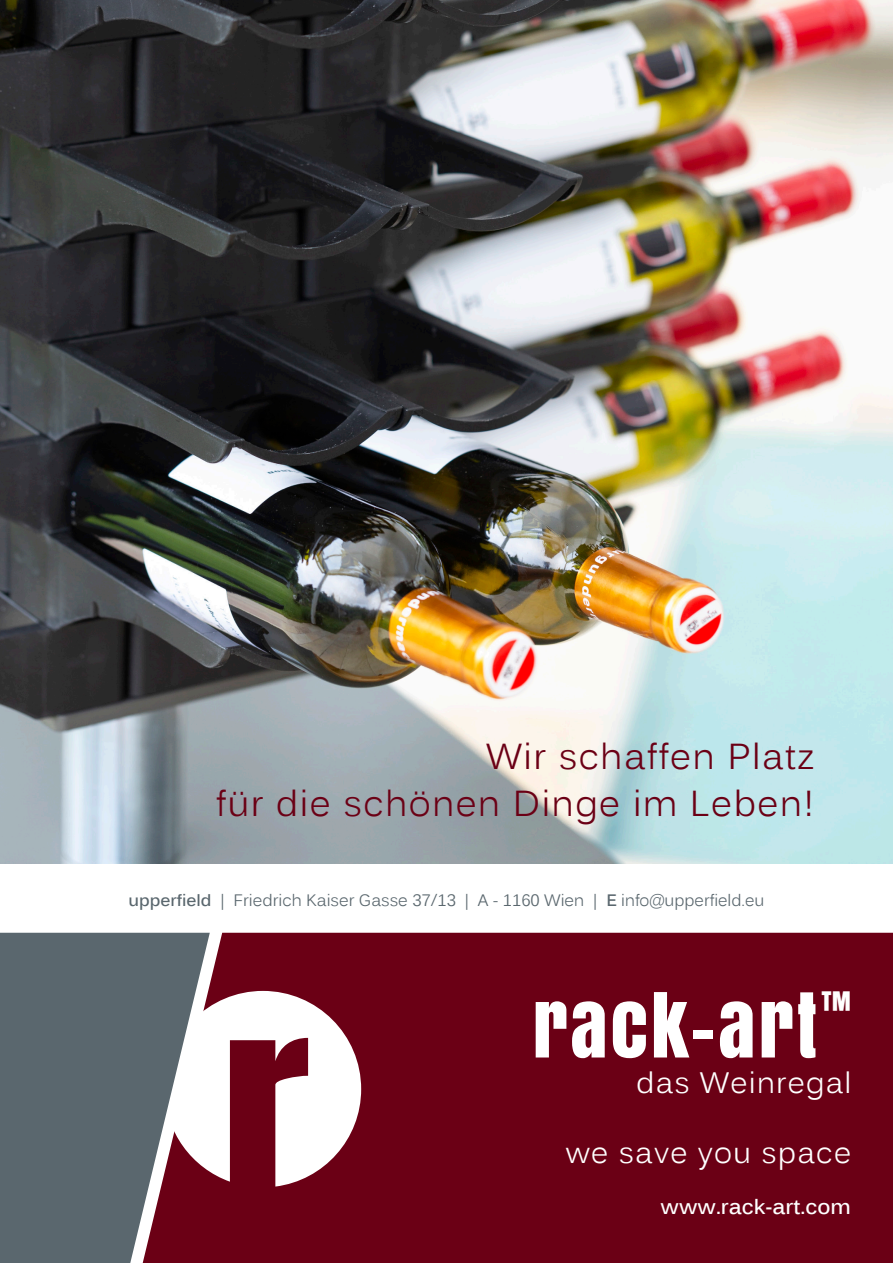
<style>
.page{position:relative;width:893px;height:1263px;background:#fff}
.page>*{position:absolute;margin:0;border:0;box-sizing:border-box;transform-origin:0 0}
.t1{font:75.75px "Anton";letter-spacing:.04em;color:#fff}
.t2{font:36px "Kalinga";letter-spacing:.04em;color:#6b0015}
.t3{font:33px "Anton";color:#fff}
.t4{font:29.4px "Kalinga";letter-spacing:.04em;color:#fff}
.t5{font:700 21px "Kalinga";color:#fff}
.t6{font:16.5px "Kalinga";color:#5a676e}
.s1{font-weight:700}
</style>
<div class="page">
<img style="left:0;top:0;width:893px;height:863px">
<div style="left:210px;top:933px;width:683px;height:330px;background:#6b0015"></div>
<svg style="left:210px;top:991px;width:151px;height:195px"></svg>
<svg style="left:0;top:933px;width:210px;height:330px;background:#6c6d75"></svg>
<p class="t2" style="left:486px;top:733px;width:330px">Wir schaffen Platz</p>
<p class="t2" style="left:216px;top:780px;width:600px">für die schönen Dinge im Leben!</p>
<p class="t6" style="left:128px;top:889px;width:637px"><span class="s1">upperfield</span> | Friedrich Kaiser Gasse 37/13 | A - 1160 Wien | <span class="s1">E</span> info@upperfield.eu</p>
<p class="t1" style="left:533px;top:968px;width:286px">rack-art</p>
<p class="t3" style="left:821px;top:978px;width:32px">™</p>
<p class="t4" style="left:636px;top:1063px;width:217px">das Weinregal</p>
<p class="t4" style="left:565px;top:1134px;width:288px">we save you space</p>
<p class="t5" style="left:661px;top:1193px;width:192px">www.rack-art.com</p>
</div>
